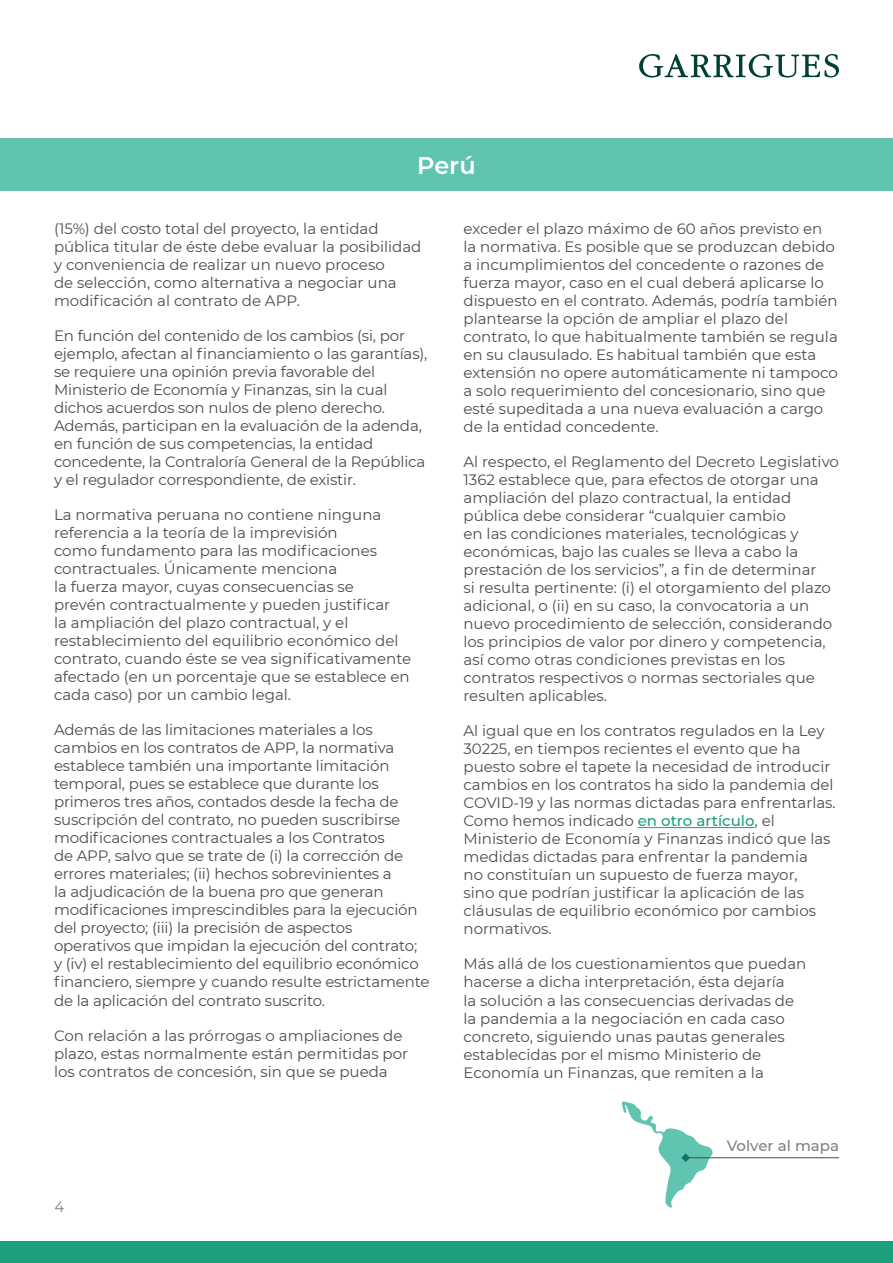
<style>
.page{position:relative;width:893px;height:1263px;background:#fff}
.page>*{position:absolute;margin:0;border:0;box-sizing:border-box;transform-origin:0 0}
.t1{font:600 24px "Montserrat";color:#fff}
.t2{font:15px/18px "Montserrat";color:#4b4c4d}
.t3{font:500 15px "Montserrat";color:#7d8183}
.t4{font:15px "Montserrat";color:#7d8183}
.s1{font-weight:500;color:#1e9f7e}
</style>
<div class="page">
<svg style="left:639px;top:54px;width:200px;height:24px"></svg>
<hr style="left:638px;top:827px;width:117px;height:1px;background:#1e9f7e">
<div style="left:0;top:1242px;width:893px;height:21px;background:#1e9f7e"></div>
<div style="left:0;top:138px;width:893px;height:52px;background:#60c4b1"></div>
<hr style="left:687px;top:1157px;width:152px;height:1px;background:#4b4c4d">
<svg style="left:622px;top:1101px;width:91px;height:107px"></svg>
<p class="t1" style="left:417px;top:148px;width:60px">Perú</p>
<p class="t2" style="left:54px;top:219px;width:369px">(15%) del costo total del proyecto, la entidad pública titular de éste debe evaluar la posibilidad y conveniencia de realizar un nuevo proceso<br>de selección, como alternativa a negociar una modificación al contrato de APP.</p>
<p class="t2" style="left:54px;top:326px;width:375px">En función del contenido de los cambios (si, por ejemplo, afectan al financiamiento o las garantías), se requiere una opinión previa favorable del Ministerio de Economía y Finanzas, sin la cual dichos acuerdos son nulos de pleno derecho.<br>Además, participan en la evaluación de la adenda, en función de sus competencias, la entidad concedente, la Contraloría General de la República y el regulador correspondiente, de existir.</p>
<p class="t2" style="left:54px;top:506px;width:359px">La normativa peruana no contiene ninguna referencia a la teoría de la imprevisión<br>como fundamento para las modificaciones contractuales. Únicamente menciona<br>la fuerza mayor, cuyas consecuencias se<br>prevén contractualmente y pueden justificar<br>la ampliación del plazo contractual, y el restablecimiento del equilibrio económico del contrato, cuando éste se vea significativamente afectado (en un porcentaje que se establece en cada caso) por un cambio legal.</p>
<p class="t2" style="left:54px;top:721px;width:377px">Además de las limitaciones materiales a los cambios en los contratos de APP, la normativa establece también una importante limitación temporal, pues se establece que durante los primeros tres años, contados desde la fecha de suscripción del contrato, no pueden suscribirse modificaciones contractuales a los Contratos<br>de APP, salvo que se trate de (i) la corrección de errores materiales; (ii) hechos sobrevinientes a<br>la adjudicación de la buena pro que generan modificaciones imprescindibles para la ejecución del proyecto; (iii) la precisión de aspectos operativos que impidan la ejecución del contrato;<br>y (iv) el restablecimiento del equilibrio económico financiero, siempre y cuando resulte estrictamente de la aplicación del contrato suscrito.</p>
<p class="t2" style="left:54px;top:1026px;width:356px">Con relación a las prórrogas o ampliaciones de plazo, estas normalmente están permitidas por los contratos de concesión, sin que se pueda</p>
<p class="t4" style="left:55px;top:1196px;width:11px">4</p>
<p class="t2" style="left:463px;top:219px;width:376px">exceder el plazo máximo de 60 años previsto en la normativa. Es posible que se produzcan debido a incumplimientos del concedente o razones de fuerza mayor, caso en el cual deberá aplicarse lo dispuesto en el contrato. Además, podría también plantearse la opción de ampliar el plazo del contrato, lo que habitualmente también se regula en su clausulado. Es habitual también que esta extensión no opere automáticamente ni tampoco a solo requerimiento del concesionario, sino que esté supeditada a una nueva evaluación a cargo de la entidad concedente.</p>
<p class="t2" style="left:463px;top:452px;width:377px">Al respecto, el Reglamento del Decreto Legislativo 1362 establece que, para efectos de otorgar una ampliación del plazo contractual, la entidad pública debe considerar “cualquier cambio<br>en las condiciones materiales, tecnológicas y económicas, bajo las cuales se lleva a cabo la prestación de los servicios”, a fin de determinar<br>si resulta pertinente: (i) el otorgamiento del plazo adicional, o (ii) en su caso, la convocatoria a un nuevo procedimiento de selección, considerando los principios de valor por dinero y competencia, así como otras condiciones previstas en los contratos respectivos o normas sectoriales que resulten aplicables.</p>
<p class="t2" style="left:463px;top:722px;width:374px">Al igual que en los contratos regulados en la Ley 30225, en tiempos recientes el evento que ha puesto sobre el tapete la necesidad de introducir cambios en los contratos ha sido la pandemia del COVID-19 y las normas dictadas para enfrentarlas.<br>Como hemos indicado <span class="s1">en otro artículo</span>, el Ministerio de Economía y Finanzas indicó que las medidas dictadas para enfrentar la pandemia<br>no constituían un supuesto de fuerza mayor,<br>sino que podrían justificar la aplicación de las cláusulas de equilibrio económico por cambios normativos.</p>
<p class="t2" style="left:463px;top:955px;width:344px">Más allá de los cuestionamientos que puedan hacerse a dicha interpretación, ésta dejaría<br>la solución a las consecuencias derivadas de la pandemia a la negociación en cada caso concreto, siguiendo unas pautas generales establecidas por el mismo Ministerio de Economía un Finanzas, que remiten a la</p>
<p class="t3" style="left:727px;top:1135px;width:114px">Volver al mapa</p>
</div>
